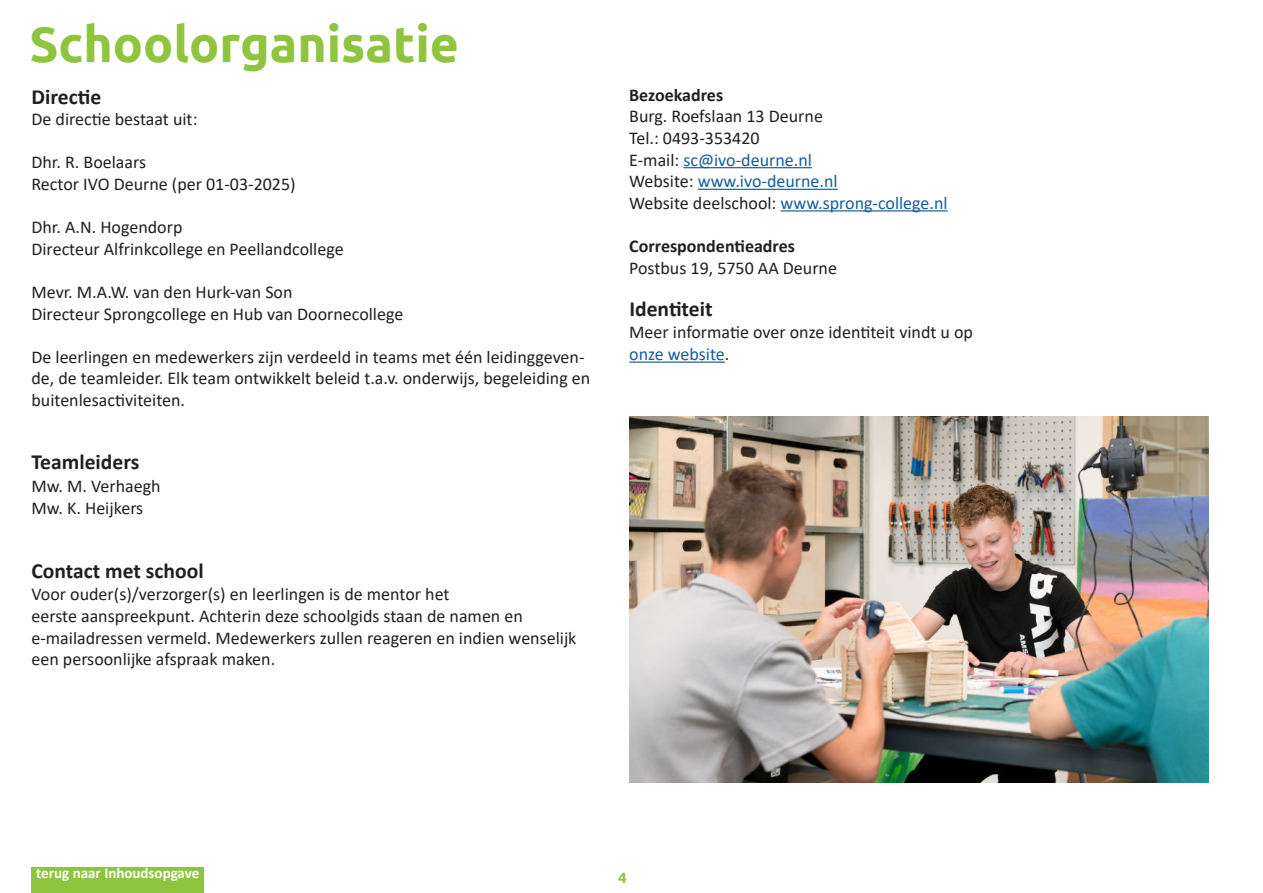
<style>
.page{position:relative;width:1263px;height:893px;background:#fff}
.page>*{position:absolute;margin:0;border:0;box-sizing:border-box;transform-origin:0 0}
.t1{font:700 49.95px "Ubuntu";color:#8fc43e}
.t2{font:700 21.6px "Calibri";color:#231f20}
.t3{font:18px/21.6px "Calibri";color:#231f20}
.t4{font:700 18px "Calibri";color:#231f20}
.t5{font:700 15px "Calibri";color:#fff}
.t6{font:700 15px "Ubuntu";color:#8fc43e}
.s1{color:#175d9e}
</style>
<div class="page">
<hr style="left:683px;top:167px;width:129px;height:1px;background:#175d9e">
<hr style="left:698px;top:189px;width:140px;height:1px;background:#175d9e">
<hr style="left:780px;top:210px;width:168px;height:1px;background:#175d9e">
<hr style="left:629px;top:361px;width:96px;height:2px;background:#175d9e">
<img style="left:629px;top:417px;width:580px;height:365px">
<div style="left:31px;top:867px;width:173px;height:26px;background:#8fc43e"></div>
<h1 class="t1" style="left:29px;top:23px;width:431px">Schoolorganisatie</h1>
<p class="t2" style="left:31px;top:81px;width:71px">Directie</p>
<p class="t3" style="left:31px;top:108px;width:168px">De directie bestaat uit:</p>
<p class="t3" style="left:31px;top:151px;width:266px">Dhr. R. Boelaars<br>Rector IVO Deurne (per 01-03-2025)</p>
<p class="t3" style="left:31px;top:216px;width:314px">Dhr. A.N. Hogendorp<br>Directeur Alfrinkcollege en Peellandcollege</p>
<p class="t3" style="left:31px;top:281px;width:373px">Mevr. M.A.W. van den Hurk-van Son<br>Directeur Sprongcollege en Hub van Doornecollege</p>
<p class="t3" style="left:31px;top:346px;width:560px">De leerlingen en medewerkers zijn verdeeld in teams met één leidinggeven&shy;de, de teamleider. Elk team ontwikkelt beleid t.a.v. onderwijs, begeleiding en buitenlesactiviteiten.</p>
<p class="t2" style="left:31px;top:453px;width:109px">Teamleiders</p>
<p class="t3" style="left:31px;top:475px;width:131px">Mw. M. Verhaegh<br>Mw. K. Heijkers</p>
<p class="t2" style="left:31px;top:562px;width:174px">Contact met school</p>
<p class="t3" style="left:31px;top:583px;width:546px">Voor ouder(s)/verzorger(s) en leerlingen is de mentor het<br>eerste aanspreekpunt. Achterin deze schoolgids staan de namen en e-mailadressen vermeld. Medewerkers zullen reageren en indien wenselijk een persoonlijke afspraak maken.</p>
<p class="t4" style="left:629px;top:88px;width:95px">Bezoekadres</p>
<p class="t3" style="left:629px;top:105px;width:320px">Burg. Roefslaan 13 Deurne<br>Tel.: 0493-353420<br>E-mail: <span class="s1">sc@ivo-deurne.nl<br></span>Website: <span class="s1">www.ivo-deurne.nl<br></span>Website deelschool: <span class="s1">www.sprong-college.nl</span></p>
<p class="t4" style="left:629px;top:233px;width:167px">Correspondentieadres</p>
<p class="t3" style="left:629px;top:256px;width:209px">Postbus 19, 5750 AA Deurne</p>
<p class="t2" style="left:629px;top:294px;width:85px">Identiteit</p>
<p class="t3" style="left:629px;top:321px;width:345px">Meer informatie over onze identiteit vindt u op <span class="s1">onze website</span>.</p>
<p class="t5" style="left:36px;top:867px;width:164px">terug naar Inhoudsopgave</p>
<p class="t6" style="left:618px;top:871px;width:10px">4</p>
</div>
